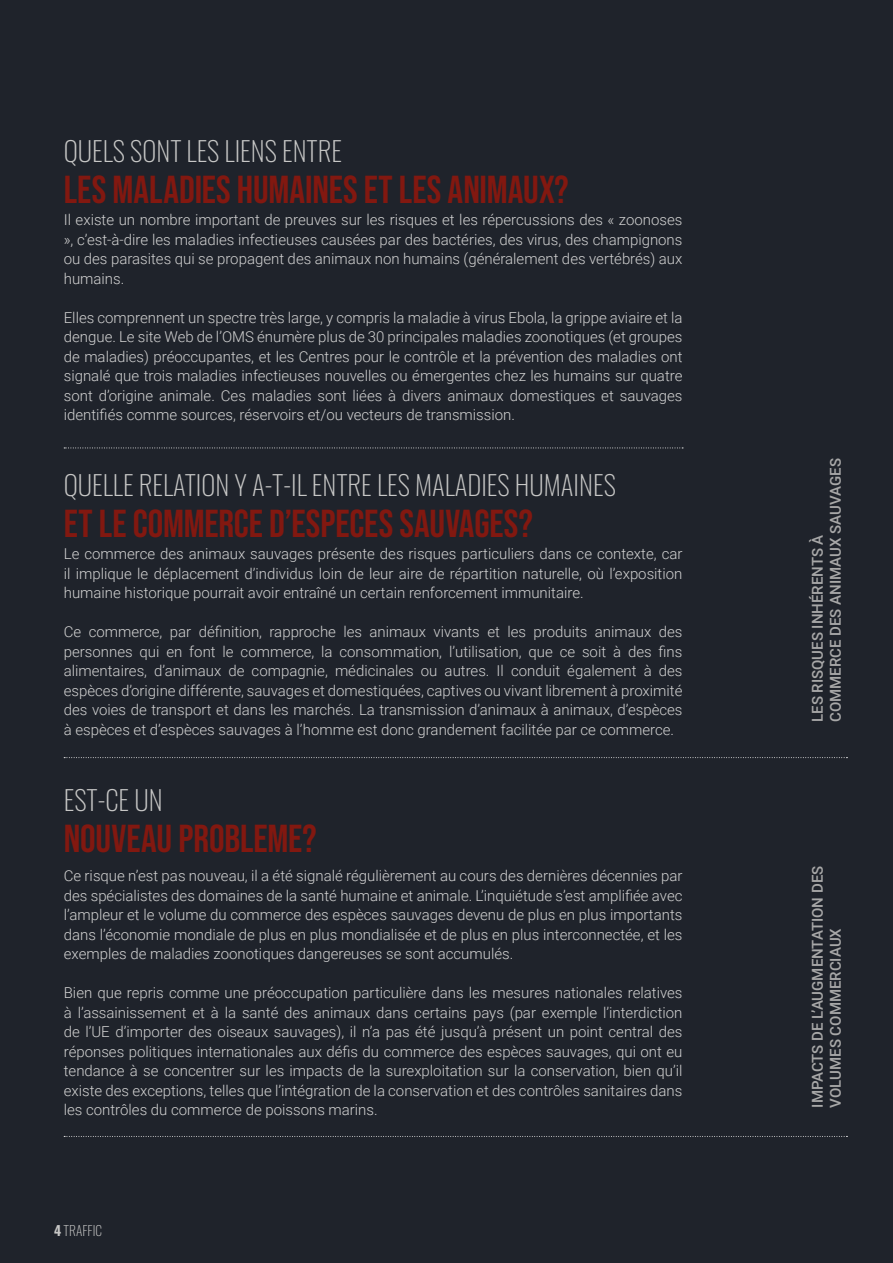
<style>
.page{position:relative;width:893px;height:1263px;background:#1f232b}
.page>*{position:absolute;margin:0;border:0;box-sizing:border-box;transform-origin:0 0}
.t1{font:39px "Bebas Neue";color:#821810}
.t2{font:200 27px "Oswald";color:#c7c7c6}
.t3{font:300 15px/19.5px "Roboto";color:#d1d1d1;text-align:justify}
.t4{font:500 15px/18px "Roboto";color:#a8a8a8}
.t5{font:200 13.5px "Oswald";color:#c7c7c6}
.s1{font-weight:700}
</style>
<div class="page">
<svg style="left:64px;top:448px;width:619px;height:1px"></svg>
<svg style="left:64px;top:757px;width:783px;height:1px"></svg>
<svg style="left:64px;top:1136px;width:783px;height:1px"></svg>
<p class="t2" style="left:64px;top:127px;width:280px">QUELS SONT LES LIENS ENTRE</p>
<p class="t1" style="left:64px;top:167px;width:506px">LES MALADIES HUMAINES ET LES ANIMAUX?</p>
<p class="t3" style="left:64px;top:210px;width:620px">Il existe un nombre important de preuves sur les risques et les répercussions des « zoonoses », c’est-à-dire les maladies infectieuses causées par des bactéries, des virus, des champignons ou des parasites qui se propagent des animaux non humains (généralement des vertébrés) aux humains.</p>
<p class="t3" style="left:64px;top:307px;width:620px">Elles comprennent un spectre très large, y compris la maladie à virus Ebola, la grippe aviaire et la dengue. Le site Web de l’OMS énumère plus de 30 principales maladies zoonotiques (et groupes de maladies) préoccupantes, et les Centres pour le contrôle et la prévention des maladies ont signalé que trois maladies infectieuses nouvelles ou émergentes chez les humains sur quatre sont d’origine animale. Ces maladies sont liées à divers animaux domestiques et sauvages identifiés comme sources, réservoirs et/ou vecteurs de transmission.</p>
<p class="t2" style="left:64px;top:461px;width:554px">QUELLE RELATION Y A-T-IL ENTRE LES MALADIES HUMAINES</p>
<p class="t1" style="left:64px;top:501px;width:471px">ET LE COMMERCE D’ESPECES SAUVAGES?</p>
<p class="t3" style="left:64px;top:544px;width:620px">Le commerce des animaux sauvages présente des risques particuliers dans ce contexte, car il implique le déplacement d’individus loin de leur aire de répartition naturelle, où l’exposition humaine historique pourrait avoir entraîné un certain renforcement immunitaire.</p>
<p class="t3" style="left:64px;top:622px;width:620px">Ce commerce, par définition, rapproche les animaux vivants et les produits animaux des personnes qui en font le commerce, la consommation, l’utilisation, que ce soit à des fins alimentaires, d’animaux de compagnie, médicinales ou autres. Il conduit également à des espèces d’origine différente, sauvages et domestiquées, captives ou vivant librement à proximité des voies de transport et dans les marchés. La transmission d’animaux à animaux, d’espèces à espèces et d’espèces sauvages à l’homme est donc grandement facilitée par ce commerce.</p>
<p class="t2" style="left:64px;top:776px;width:100px">EST-CE UN</p>
<p class="t1" style="left:64px;top:816px;width:255px">NOUVEAU PROBLEME?</p>
<p class="t3" style="left:64px;top:865px;width:620px">Ce risque n’est pas nouveau, il a été signalé régulièrement au cours des dernières décennies par des spécialistes des domaines de la santé humaine et animale. L’inquiétude s’est amplifiée avec l’ampleur et le volume du commerce des espèces sauvages devenu de plus en plus importants dans l’économie mondiale de plus en plus mondialisée et de plus en plus interconnectée, et les exemples de maladies zoonotiques dangereuses se sont accumulés.</p>
<p class="t3" style="left:64px;top:982px;width:620px">Bien que repris comme une préoccupation particulière dans les mesures nationales relatives à l’assainissement et à la santé des animaux dans certains pays (par exemple l’interdiction de l’UE d’importer des oiseaux sauvages), il n’a pas été jusqu’à présent un point central des réponses politiques internationales aux défis du commerce des espèces sauvages, qui ont eu tendance à se concentrer sur les impacts de la surexploitation sur la conservation, bien qu’il existe des exceptions, telles que l’intégration de la conservation et des contrôles sanitaires dans les contrôles du commerce de poissons marins.</p>
<p class="t5" style="left:54px;top:1218px;width:50px"><span class="s1">4</span> TRAFFIC</p>
<p class="t4" style="left:826px;top:722px;width:265px;rotate:-90deg">COMMERCE DES ANIMAUX SAUVAGES</p>
<p class="t4" style="left:808px;top:722px;width:189px;rotate:-90deg">LES RISQUES INHÉRENTS À</p>
<p class="t4" style="left:808px;top:1108px;width:243px;rotate:-90deg">IMPACTS DE L’AUGMENTATION DES<br>VOLUMES COMMERCIAUX</p>
</div>
